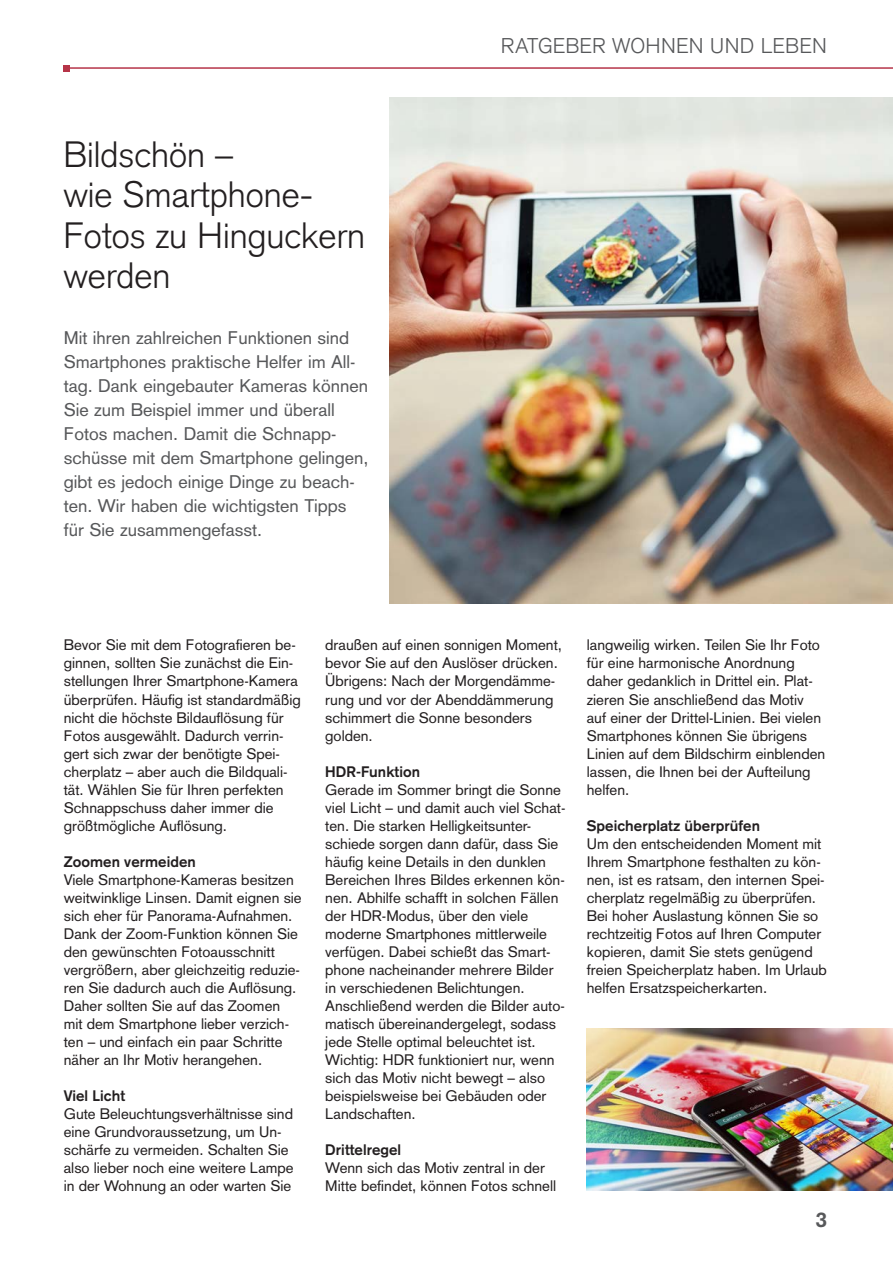
<style>
.page{position:relative;width:893px;height:1263px;background:#fff}
.page>*{position:absolute;margin:0;border:0;box-sizing:border-box;transform-origin:0 0}
.t1{font:300 36px/40.5px "Akzidenz Grotesk";color:#231f20}
.t2{font:300 21px "Akzidenz Grotesk";letter-spacing:.015em;color:#57585a}
.t3{font:700 21px "Akzidenz Grotesk";color:#57585a}
.t4{font:18px/24px "Akzidenz Grotesk";color:#57585a}
.t5{font:15px/18px "Akzidenz Grotesk";color:#231f20}
.t6{font:700 15px "Akzidenz Grotesk";letter-spacing:.005em;color:#231f20}
</style>
<div class="page">
<hr style="left:67px;top:67px;width:826px;height:2px;background:#b63448">
<svg style="left:64px;top:65px;width:6px;height:6px"></svg>
<img style="left:390px;top:98px;width:503px;height:506px">
<img style="left:587px;top:1028px;width:306px;height:163px">
<h1 class="t1" style="left:64px;top:134px;width:303px">Bildschön –<br>wie Smartphone-<br>Fotos zu Hinguckern werden</h1>
<p class="t4" style="left:64px;top:326px;width:306px">Mit ihren zahlreichen Funktionen sind Smartphones praktische Helfer im All&shy;tag. Dank eingebauter Kameras können Sie zum Beispiel immer und überall Fotos machen. Damit die Schnapp&shy;schüsse mit dem Smartphone gelingen, gibt es jedoch einige Dinge zu beach&shy;ten. Wir haben die wichtigsten Tipps für Sie zusammengefasst.</p>
<h2 class="t2" style="left:501px;top:33px;width:327px">RATGEBER WOHNEN UND LEBEN</h2>
<p class="t5" style="left:64px;top:636px;width:239px">Bevor Sie mit dem Fotografieren be&shy;ginnen, sollten Sie zunächst die Ein&shy;stellungen Ihrer Smartphone-Kamera überprüfen. Häufig ist standardmäßig nicht die höchste Bildauflösung für Fotos ausgewählt. Dadurch verrin&shy;gert sich zwar der benötigte Spei&shy;cherplatz – aber auch die Bildquali&shy;tät. Wählen Sie für Ihren perfekten Schnappschuss daher immer die größtmögliche Auflösung.</p>
<p class="t6" style="left:64px;top:852px;width:134px">Zoomen vermeiden</p>
<p class="t5" style="left:64px;top:870px;width:239px">Viele Smartphone-Kameras besitzen weitwinklige Linsen. Damit eignen sie sich eher für Panorama-Aufnahmen.<br>Dank der Zoom-Funktion können Sie den gewünschten Fotoausschnitt vergrößern, aber gleichzeitig reduzie&shy;ren Sie dadurch auch die Auflösung.<br>Daher sollten Sie auf das Zoomen mit dem Smartphone lieber verzich&shy;ten – und einfach ein paar Schritte näher an Ihr Motiv herangehen.</p>
<p class="t6" style="left:64px;top:1086px;width:63px">Viel Licht</p>
<p class="t5" style="left:64px;top:1104px;width:231px">Gute Beleuchtungsverhältnisse sind eine Grundvoraussetzung, um Un&shy;schärfe zu vermeiden. Schalten Sie also lieber noch eine weitere Lampe in der Wohnung an oder warten Sie</p>
<p class="t5" style="left:325px;top:636px;width:238px">draußen auf einen sonnigen Moment, bevor Sie auf den Auslöser drücken.<br>Übrigens: Nach der Morgendämme&shy;rung und vor der Abenddämmerung schimmert die Sonne besonders golden.</p>
<p class="t6" style="left:325px;top:762px;width:96px">HDR-Funktion</p>
<p class="t5" style="left:325px;top:780px;width:242px">Gerade im Sommer bringt die Sonne viel Licht – und damit auch viel Schat&shy;ten. Die starken Helligkeitsunter&shy;schiede sorgen dann dafür, dass Sie häufig keine Details in den dunklen Bereichen Ihres Bildes erkennen kön&shy;nen. Abhilfe schafft in solchen Fällen der HDR-Modus, über den viele moderne Smartphones mittlerweile verfügen. Dabei schießt das Smart&shy;phone nacheinander mehrere Bilder in verschiedenen Belichtungen.<br>Anschließend werden die Bilder auto&shy;matisch übereinandergelegt, sodass jede Stelle optimal beleuchtet ist.<br>Wichtig: HDR funktioniert nur, wenn sich das Motiv nicht bewegt – also beispielsweise bei Gebäuden oder Landschaften.</p>
<p class="t6" style="left:325px;top:1140px;width:77px">Drittelregel</p>
<p class="t5" style="left:325px;top:1158px;width:232px">Wenn sich das Motiv zentral in der<br>Mitte befindet, können Fotos schnell</p>
<p class="t5" style="left:587px;top:636px;width:240px">langweilig wirken. Teilen Sie Ihr Foto für eine harmonische Anordnung daher gedanklich in Drittel ein. Plat&shy;zieren Sie anschließend das Motiv auf einer der Drittel-Linien. Bei vielen Smartphones können Sie übrigens Linien auf dem Bildschirm einblenden lassen, die Ihnen bei der Aufteilung helfen.</p>
<p class="t6" style="left:587px;top:816px;width:175px">Speicherplatz überprüfen</p>
<p class="t5" style="left:587px;top:834px;width:242px">Um den entscheidenden Moment mit Ihrem Smartphone festhalten zu kön&shy;nen, ist es ratsam, den internen Spei&shy;cherplatz regelmäßig zu überprüfen.<br>Bei hoher Auslastung können Sie so rechtzeitig Fotos auf Ihren Computer kopieren, damit Sie stets genügend freien Speicherplatz haben. Im Urlaub helfen Ersatzspeicherkarten.</p>
<h2 class="t3" style="left:815px;top:1207px;width:13px">3</h2>
</div>
